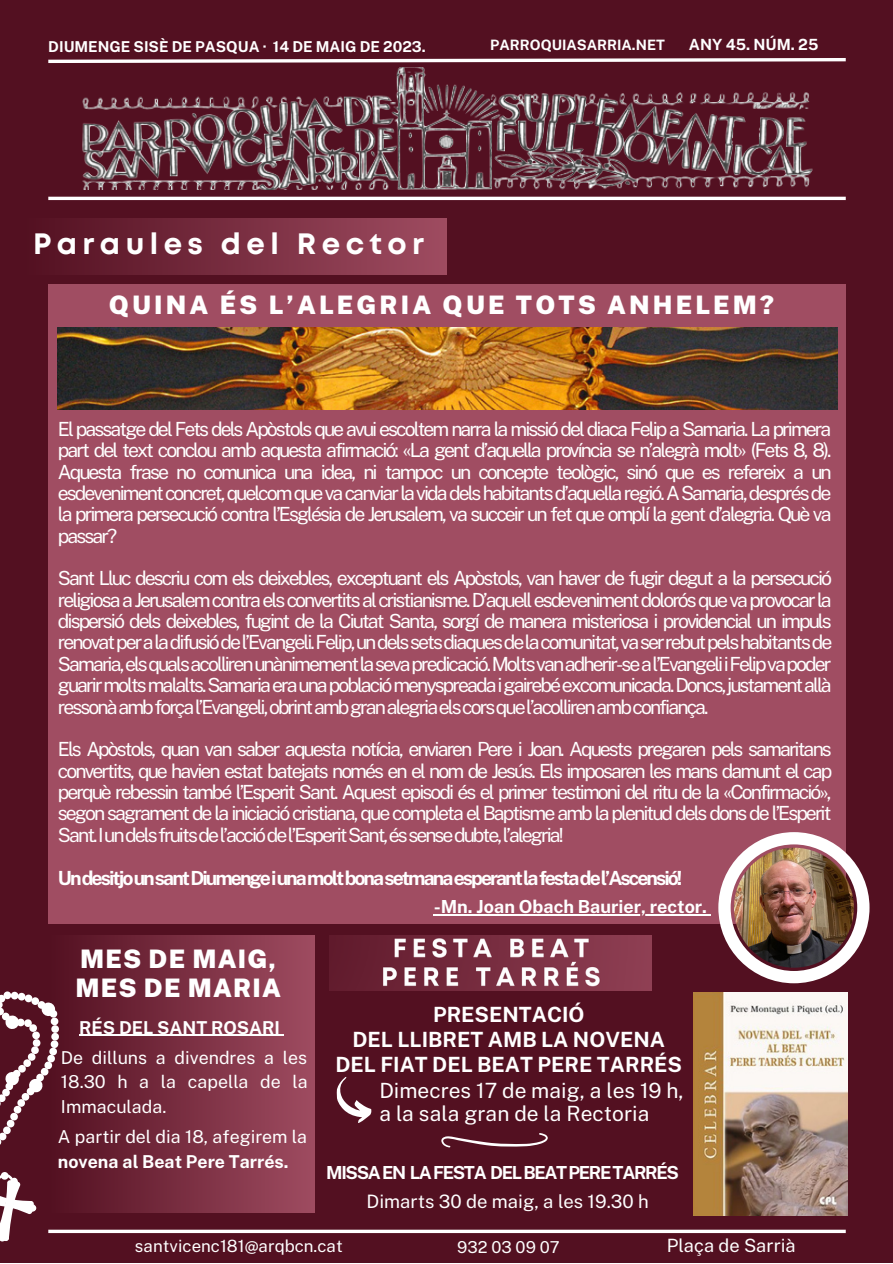
<style>
.page{position:relative;width:893px;height:1264px;background:#fff}
.page>*{position:absolute;margin:0;border:0;box-sizing:border-box;transform-origin:0 0}
.t1{font:700 29.4px "Mont";letter-spacing:.185em;color:#fff}
.t2{font:900 25.5px "Public Sans";letter-spacing:.125em;color:#fff}
.t3{font:900 25.5px "Public Sans";letter-spacing:.045em;color:#fff}
.t4{font:700 21px "Public Sans";color:#fff}
.t5{font:21px "Public Sans";color:#fff}
.t6{font:19.5px/21.3px "Public Sans";letter-spacing:-.1em;color:#fff;text-align:justify}
.t7{font:700 19.5px "Public Sans";letter-spacing:-.1em;color:#fff}
.t8{font:18.45px "Public Sans";color:#fff}
.t9{font:18.3px "Public Sans";color:#fff}
.t10{font:700 18px "Public Sans";letter-spacing:-.075em;color:#fff}
.t11{font:700 18px "Public Sans";color:#fff}
.t12{font:17.85px/24.8px "Public Sans";color:#fff;text-align:justify}
.t13{font:700 17.85px "Public Sans";color:#fff}
.t14{font:16.8px "Public Sans";color:#fff}
.t15{font:16.5px "Public Sans";color:#fff}
.t16{font:700 15.45px "Public Sans";color:#fff}
.t17{font:700 15px "Public Sans";color:#fff}
.t18{font:700 14.25px "Public Sans";color:#fff}
.s1{font-weight:700}
</style>
<div class="page">
<div style="left:0;top:0;width:892px;height:1262px;background:#531021"></div>
<svg style="left:48px;top:58px;width:798px;height:5px"></svg>
<hr style="left:48px;top:197px;width:797px;height:3px;background:#fff">
<div style="left:48px;top:284px;width:797px;height:639px;background:#a04d62"></div>
<hr style="left:48px;top:1229px;width:797px;height:3px;background:#fff">
<img style="left:82px;top:67px;width:731px;height:123px">
<div style="left:565px;top:63px;width:268px;height:12px;background:#531021"></div>
<img style="left:58px;top:327px;width:779px;height:82px">
<hr style="left:433px;top:914px;width:274px;height:1px;background:#fff">
<div style="left:23px;top:218px;width:423px;height:56px;background:linear-gradient(to right,#531021,#9e4b60)"></div>
<img style="left:718px;top:832px;width:151px;height:151px">
<img style="left:693px;top:992px;width:154px;height:223px">
<div style="left:48px;top:935px;width:266px;height:277px;background:linear-gradient(to right,#541122,#9f4c61)"></div>
<svg style="left:11px;top:991px;width:7px;height:8px"></svg>
<svg style="left:4px;top:991px;width:7px;height:8px"></svg>
<svg style="left:0;top:994px;width:61px;height:248px"></svg>
<img style="left:329px;top:935px;width:322px;height:55px">
<svg style="left:441px;top:1133px;width:106px;height:14px"></svg>
<hr style="left:79px;top:1034px;width:201px;height:1px;background:#fff">
<svg style="left:336px;top:1077px;width:36px;height:46px"></svg>
<p class="t17" style="left:48px;top:38px;width:379px">DIUMENGE SISÈ DE PASQUA · 14 DE MAIG DE 2023.</p>
<p class="t18" style="left:490px;top:36px;width:176px">PARROQUIASARRIA.NET</p>
<p class="t16" style="left:689px;top:35px;width:131px">ANY 45. NÚM. 25</p>
<p class="t1" style="left:33px;top:233px;width:393px">Paraules del Rector</p>
<p class="t2" style="left:109px;top:290px;width:666px">QUINA ÉS L’ALEGRIA QUE TOTS ANHELEM?</p>
<p class="t6" style="left:58px;top:418px;width:775px">El passatge del Fets dels Apòstols que avui escoltem narra la missió del diaca Felip a Samaria. La primera part del text conclou amb aquesta afirmació: «La gent d’aquella província se n’alegrà molt» (Fets 8, 8).<br>Aquesta frase no comunica una idea, ni tampoc un concepte teològic, sinó que es refereix a un esdeveniment concret, quelcom que va canviar la vida dels habitants d’aquella regió. A Samaria, després de la primera persecució contra l’Església de Jerusalem, va succeir un fet que omplí la gent d’alegria. Què va passar?</p>
<p class="t6" style="left:58px;top:567px;width:775px">Sant Lluc descriu com els deixebles, exceptuant els Apòstols, van haver de fugir degut a la persecució religiosa a Jerusalem contra els convertits al cristianisme. D’aquell esdeveniment dolorós que va provocar la dispersió dels deixebles, fugint de la Ciutat Santa, sorgí de manera misteriosa i providencial un impuls renovatperaladifusiódel’Evangeli.Felip,undelssetsdiaquesdelacomunitat,vaserrebutpelshabitantsde Samaria,elsqualsacollirenunànimementlasevapredicació.Moltsvanadherir-seal’EvangeliiFelipvapoder guarirmoltsmalalts.Samariaeraunapoblaciómenyspreadaigairebéexcomunicada.Doncs,justamentallà ressonàambforçal’Evangeli,obrintambgranalegriaelscorsquel’acollirenambconfiança.</p>
<p class="t6" style="left:58px;top:738px;width:775px">Els Apòstols, quan van saber aquesta notícia, enviaren Pere i Joan. Aquests pregaren pels samaritans convertits, que havien estat batejats només en el nom de Jesús. Els imposaren les mans damunt el cap perquè rebessin també l’Esperit Sant. Aquest episodi és el primer testimoni del ritu de la «Confirmació», segon sagrament de la iniciació cristiana, que completa el Baptisme amb la plenitud dels dons de l’Esperit Sant.Iundelsfruitsdel’acciódel’EsperitSant,éssensedubte,l’alegria!</p>
<p class="t7" style="left:58px;top:866px;width:626px">UndesitjounsantDiumengeiunamoltbonasetmanaesperantlafestadel’Ascensió!</p>
<p class="t11" style="left:433px;top:896px;width:275px">-Mn. Joan Obach Baurier, rector.</p>
<p class="t3" style="left:80px;top:943px;width:198px">MES DE MAIG,</p>
<p class="t3" style="left:75px;top:972px;width:207px">MES DE MARIA</p>
<p class="t13" style="left:79px;top:1016px;width:202px">RÉS DEL SANT ROSARI</p>
<p class="t12" style="left:61px;top:1044px;width:248px">De dilluns a divendres a les 18.30 h a la capella de la Immaculada.</p>
<p class="t12" style="left:58px;top:1124px;width:251px">A partir del dia 18, afegirem la <span class="s1">novena al Beat Pere Tarrés.</span></p>
<p class="t4" style="left:433px;top:1002px;width:153px">PRESENTACIÓ</p>
<p class="t4" style="left:352px;top:1027px;width:314px">DEL LLIBRET AMB LA NOVENA</p>
<p class="t4" style="left:335px;top:1051px;width:348px">DEL FIAT DEL BEAT PERE TARRÉS</p>
<p class="t5" style="left:379px;top:1078px;width:306px">Dimecres 17 de maig, a les 19 h,</p>
<p class="t5" style="left:379px;top:1100px;width:271px">a la sala gran de la Rectoria</p>
<p class="t10" style="left:326px;top:1161px;width:354px">MISSAEN LAFESTA DELBEATPERETARRÉS</p>
<p class="t8" style="left:366px;top:1189px;width:284px">Dimarts 30 de maig, a les 19.30 h</p>
<p class="t14" style="left:135px;top:1236px;width:209px">santvicenc181@arqbcn.cat</p>
<p class="t15" style="left:457px;top:1236px;width:104px">932 03 09 07</p>
<p class="t9" style="left:666px;top:1234px;width:130px">Plaça de Sarrià</p>
</div>
